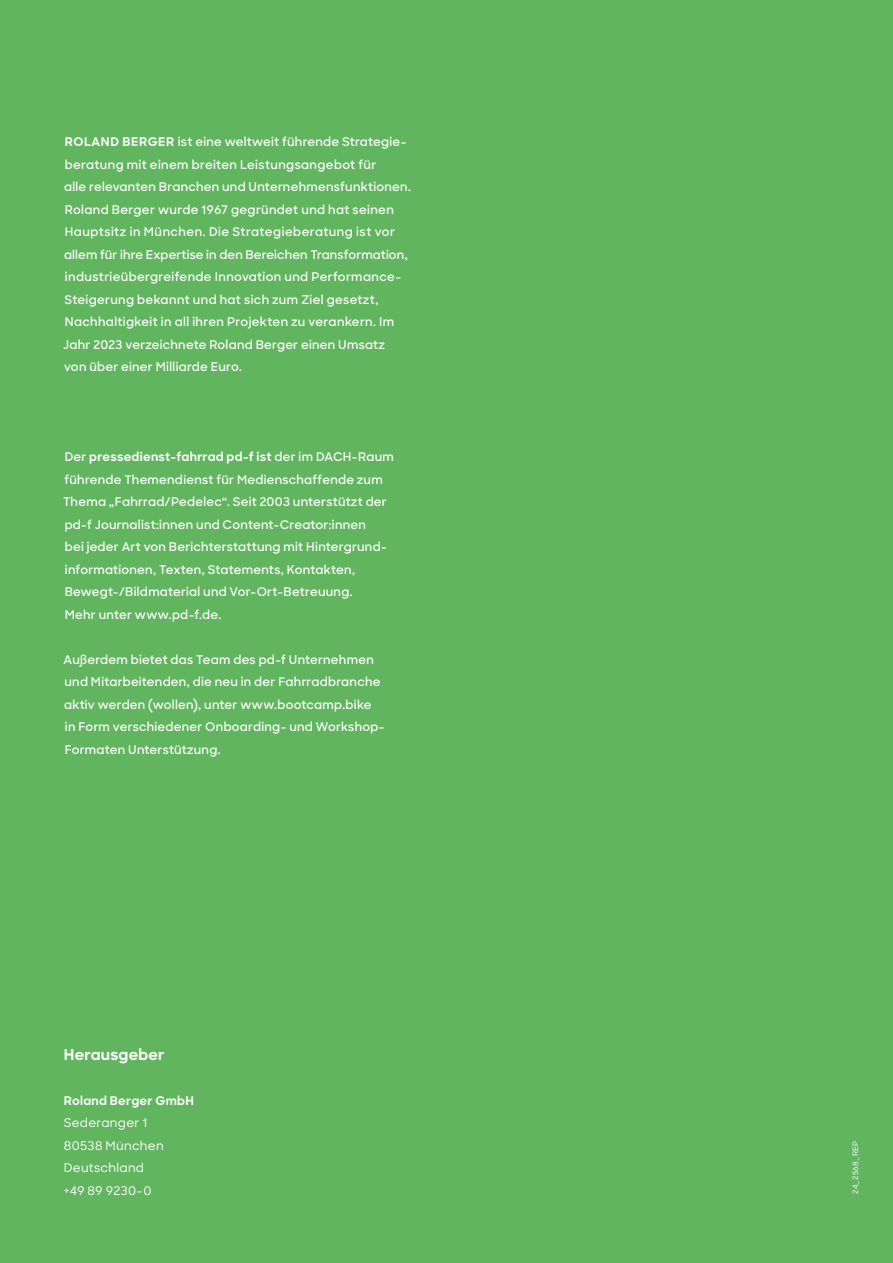
<style>
.page{position:relative;width:893px;height:1263px;background:#61b55f}
.page>*{position:absolute;margin:0;border:0;box-sizing:border-box;transform-origin:0 0}
.t1{font:700 15px "RB Design";letter-spacing:.02em;color:#fff}
.t2{font:600 12px/22.5px "RB Design";letter-spacing:.025em;color:#fff}
.t3{font:500 12px/22.5px "RB Design";letter-spacing:.025em;color:#fff}
.t4{font:700 12px "RB Design";letter-spacing:.025em;color:#fff}
.t5{font:500 7.5px "RB Design";letter-spacing:.035em;color:#fff}
.s1{font-weight:700}
</style>
<div class="page">
<p class="t2" style="left:63px;top:131px;width:349px"><span class="s1">ROLAND BERGER</span> ist eine weltweit führende Strategie&shy;beratung mit einem breiten Leistungsangebot für<br>alle relevanten Branchen und Unternehmensfunktionen.<br>Roland Berger wurde 1967 gegründet und hat seinen Hauptsitz in München. Die Strategieberatung ist vor allem für ihre Expertise in den Bereichen Transformation, industrieübergreifende Innovation und Performance-Steigerung bekannt und hat sich zum Ziel gesetzt, Nachhaltigkeit in all ihren Projekten zu verankern. Im Jahr 2023 verzeichnete Roland Berger einen Umsatz<br>von über einer Milliarde Euro.</p>
<p class="t2" style="left:63px;top:446px;width:332px">Der <span class="s1">pressedienst-fahrrad pd-f ist</span> der im DACH-Raum führende Themendienst für Medienschaffende zum Thema „Fahrrad/Pedelec“. Seit 2003 unterstützt der pd-f Journalist:innen und Content-Creator:innen<br>bei jeder Art von Berichterstattung mit Hintergrund&shy;informationen, Texten, Statements, Kontakten, Bewegt-/Bildmaterial und Vor-Ort-Betreuung.<br>Mehr unter www.pd-f.de.</p>
<p class="t2" style="left:64px;top:648px;width:323px">Außerdem bietet das Team des pd-f Unternehmen und Mitarbeitenden, die neu in der Fahrradbranche aktiv werden (wollen), unter www.bootcamp.bike in Form verschiedener Onboarding- und Workshop-Formaten Unterstützung.</p>
<p class="t1" style="left:64px;top:1044px;width:102px">Herausgeber</p>
<p class="t4" style="left:64px;top:1093px;width:132px">Roland Berger GmbH</p>
<p class="t3" style="left:64px;top:1112px;width:101px">Sederanger 1<br>80538 München<br>Deutschland +49 89 9230-0</p>
<p class="t5" style="left:850px;top:1194px;width:55px;rotate:-90deg">24_2568_REP</p>
</div>
